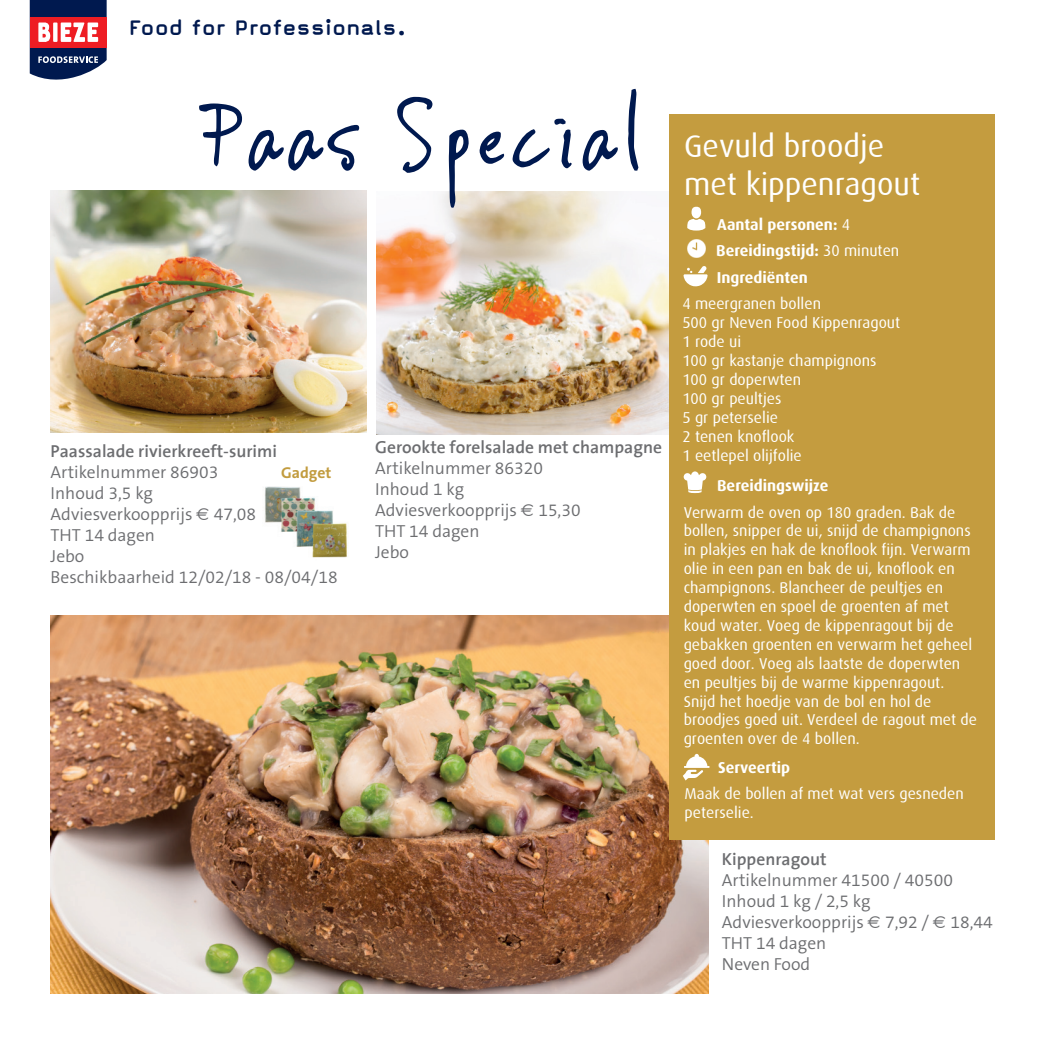
<style>
.page{position:relative;width:1042px;height:1042px;background:#fff}
.page>*{position:absolute;margin:0;border:0;box-sizing:border-box;transform-origin:0 0}
.t1{font:105px "Vinc Hand";color:#00194f}
.t2{font:31.5px/37.8px "Dax";color:#fff}
.t3{font:700 24.5px "Magda Clean";letter-spacing:.025em;color:#00194f}
.t4{font:300 17.5px/21px "The Sans B4";color:#6c6d70}
.t5{font:600 17.5px "The Sans";color:#6c6d70}
.t6{font:15.75px/18.9px "Dax";color:#fff}
.t7{font:700 15.75px "Dax";color:#fff}
.t8{font:700 15.75px "The Sans B7";color:#c29c3f}
.s1{font-weight:400}
</style>
<div class="page">
<img style="left:264px;top:486px;width:83px;height:72px">
<img style="left:51px;top:190px;width:316px;height:243px">
<img style="left:376px;top:192px;width:293px;height:242px">
<img style="left:51px;top:615px;width:657px;height:379px">
<div style="left:669px;top:114px;width:326px;height:726px;background:#c49c3f"></div>
<svg style="left:683px;top:754px;width:26px;height:26px"></svg>
<div style="left:691px;top:207px;width:10px;height:11px;background:#fff;border-radius:50%"></div>
<svg style="left:687px;top:219px;width:18px;height:12px"></svg>
<svg style="left:683px;top:266px;width:24px;height:20px"></svg>
<svg style="left:684px;top:471px;width:22px;height:22px"></svg>
<img style="left:687px;top:239px;width:19px;height:19px">
<svg style="left:30px;top:0;width:77px;height:80px"></svg>
<h3 class="t3" style="left:129px;top:15px;width:279px">Food for Professionals.</h3>
<h1 class="t1" style="left:199px;top:68px;width:445px">Paas Special</h1>
<p class="t5" style="left:51px;top:436px;width:228px">Paassalade rivierkreeft-surimi</p>
<p class="t4" style="left:51px;top:462px;width:288px">Artikelnummer 86903<br>Inhoud 3,5 kg<br>Adviesverkoopprijs 47,08<br>THT 14 dagen<br>Jebo<br>Beschikbaarheid 12/02/18 - 08/04/18</p>
<p class="t8" style="left:281px;top:465px;width:52px">Gadget</p>
<p class="t5" style="left:375px;top:432px;width:288px">Gerookte forelsalade met champagne</p>
<p class="t4" style="left:375px;top:458px;width:207px">Artikelnummer 86320<br>Inhoud 1 kg<br>Adviesverkoopprijs 15,30<br>THT 14 dagen<br>Jebo</p>
<h2 class="t2" style="left:684px;top:127px;width:238px">Gevuld broodje met kippenragout</h2>
<p class="t7" style="left:717px;top:216px;width:134px">Aantal personen: <span class="s1">4</span></p>
<p class="t7" style="left:716px;top:241px;width:185px">Bereidingstijd: <span class="s1">30 minuten</span></p>
<p class="t7" style="left:717px;top:269px;width:93px">Ingrediënten</p>
<p class="t6" style="left:682px;top:295px;width:219px">4 meergranen bollen<br>500 gr Neven Food Kippenragout<br>1 rode ui<br>100 gr kastanje champignons<br>100 gr doperwten<br>100 gr peultjes<br>5 gr peterselie<br>2 tenen knoflook<br>1 eetlepel olijfolie</p>
<p class="t7" style="left:717px;top:477px;width:113px">Bereidingswijze</p>
<p class="t6" style="left:684px;top:503px;width:295px">Verwarm de oven op 180 graden. Bak de bollen, snipper de ui, snijd de champignons in plakjes en hak de knoflook fijn. Verwarm olie in een pan en bak de ui, knoflook en champignons. Blancheer de peultjes en doperwten en spoel de groenten af met koud water. Voeg de kippenragout bij de gebakken groenten en verwarm het geheel goed door. Voeg als laatste de doperwten en peultjes bij de warme kippenragout.<br>Snijd het hoedje van de bol en hol de broodjes goed uit. Verdeel de ragout met de groenten over de 4 bollen.</p>
<p class="t6" style="left:684px;top:784px;width:281px">Maak de bollen af met wat vers gesneden peterselie.</p>
<p class="t7" style="left:718px;top:758px;width:74px">Serveertip</p>
<p class="t5" style="left:722px;top:844px;width:106px">Kippenragout</p>
<p class="t4" style="left:722px;top:870px;width:272px">Artikelnummer 41500 / 40500<br>Inhoud 1 kg / 2,5 kg<br>Adviesverkoopprijs 7,92 / 18,44<br>THT 14 dagen<br>Neven Food</p>
</div>
